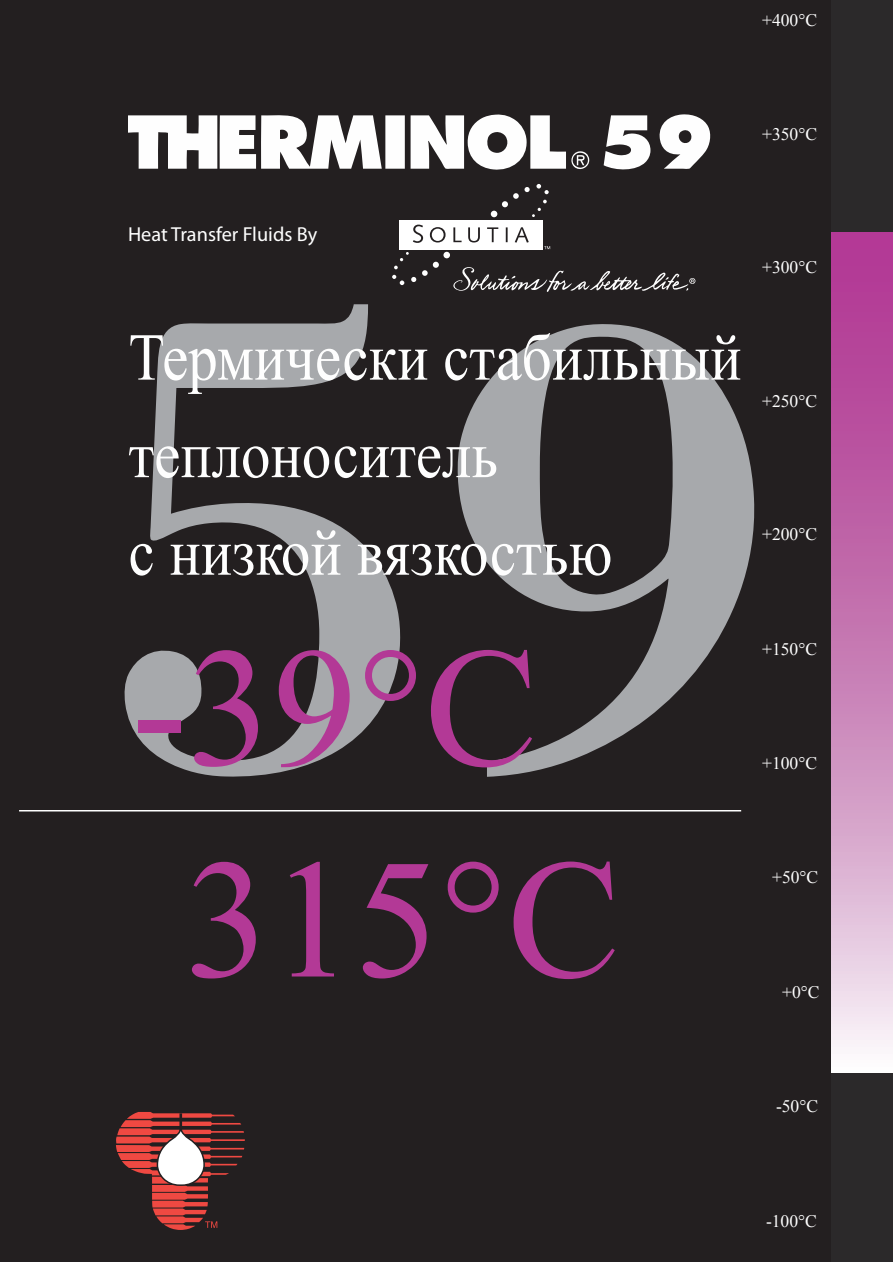
<style>
.page{position:relative;width:893px;height:1262px;background:#fff}
.page>*{position:absolute;margin:0;border:0;box-sizing:border-box;transform-origin:0 0}
.t1{font:169.65px/211.5px "Times New Roman";color:#b33996;text-align:center}
.t2{font:66.9px/97.5px "Times New Roman";color:#fefefe;scale:.88 1}
.t3{font:20.25px "Myriad Pro";color:#fefefe}
.t4{font:17.55px "Times New Roman";color:#fefefe}
</style>
<div class="page">
<div style="left:0;top:0;width:892px;height:1261px;background:#231f20"></div>
<svg style="left:124px;top:304px;width:277px;height:473px"></svg>
<svg style="left:457px;top:324px;width:298px;height:452px"></svg>
<div style="left:831px;top:0;width:61px;height:415px;background:#2b292a"></div>
<hr style="left:19px;top:809px;width:722px;height:2px;background:#fefefe">
<div style="left:831px;top:933px;width:61px;height:328px;background:#2b292a"></div>
<svg style="left:116px;top:1112px;width:129px;height:118px"></svg>
<svg style="left:659px;top:114px;width:52px;height:55px"></svg>
<svg style="left:603px;top:115px;width:47px;height:55px"></svg>
<svg style="left:128px;top:114px;width:461px;height:56px"></svg>
<svg style="left:831px;top:232px;width:61px;height:840px;background:#cb84ba"></svg>
<div style="left:179px;top:1113px;width:3px;height:17px;border:2px solid #231f20"></div>
<svg style="left:453px;top:267px;width:242px;height:25px"></svg>
<div style="left:443px;top:252px;width:7px;height:6px;background:#fff;border-radius:50%"></div>
<svg style="left:394px;top:252px;width:15px;height:17px"></svg>
<svg style="left:392px;top:275px;width:12px;height:10px"></svg>
<svg style="left:411px;top:277px;width:5px;height:5px"></svg>
<svg style="left:422px;top:270px;width:5px;height:6px"></svg>
<svg style="left:433px;top:262px;width:6px;height:6px"></svg>
<svg style="left:532px;top:200px;width:14px;height:17px"></svg>
<svg style="left:536px;top:184px;width:12px;height:10px"></svg>
<svg style="left:524px;top:187px;width:5px;height:5px"></svg>
<svg style="left:491px;top:193px;width:27px;height:24px"></svg>
<div style="left:399px;top:220px;width:143px;height:29px;background:#fff"></div>
<svg style="left:430px;top:227px;width:15px;height:15px"></svg>
<svg style="left:453px;top:227px;width:8px;height:15px"></svg>
<svg style="left:468px;top:227px;width:12px;height:15px"></svg>
<svg style="left:487px;top:227px;width:11px;height:15px"></svg>
<svg style="left:505px;top:227px;width:2px;height:15px"></svg>
<svg style="left:514px;top:227px;width:14px;height:15px"></svg>
<svg style="left:413px;top:224px;width:10px;height:19px"></svg>
<svg style="left:544px;top:246px;width:6px;height:3px"></svg>
<p class="t4" style="left:762px;top:8px;width:56px">+400°C</p>
<p class="t4" style="left:762px;top:122px;width:56px">+350°C</p>
<p class="t3" style="left:128px;top:223px;width:191px">Heat Transfer Fluids By</p>
<p class="t4" style="left:762px;top:256px;width:56px">+300°C</p>
<h2 class="t2" style="left:129px;top:307px;width:698px">Термически стабильный теплоноситель<br>с низкой вязкостью</h2>
<p class="t4" style="left:762px;top:389px;width:56px">+250°C</p>
<p class="t4" style="left:762px;top:522px;width:56px">+200°C</p>
<h1 class="t1" style="left:131px;top:599px;width:491px">-39°C<br>315°C</h1>
<p class="t4" style="left:762px;top:637px;width:56px">+150°C</p>
<p class="t4" style="left:762px;top:751px;width:56px">+100°C</p>
<p class="t4" style="left:772px;top:865px;width:48px">+50°C</p>
<p class="t4" style="left:782px;top:979px;width:39px">+0°C</p>
<p class="t4" style="left:776px;top:1094px;width:44px">-50°C</p>
<p class="t4" style="left:766px;top:1208px;width:52px">-100°C</p>
</div>
